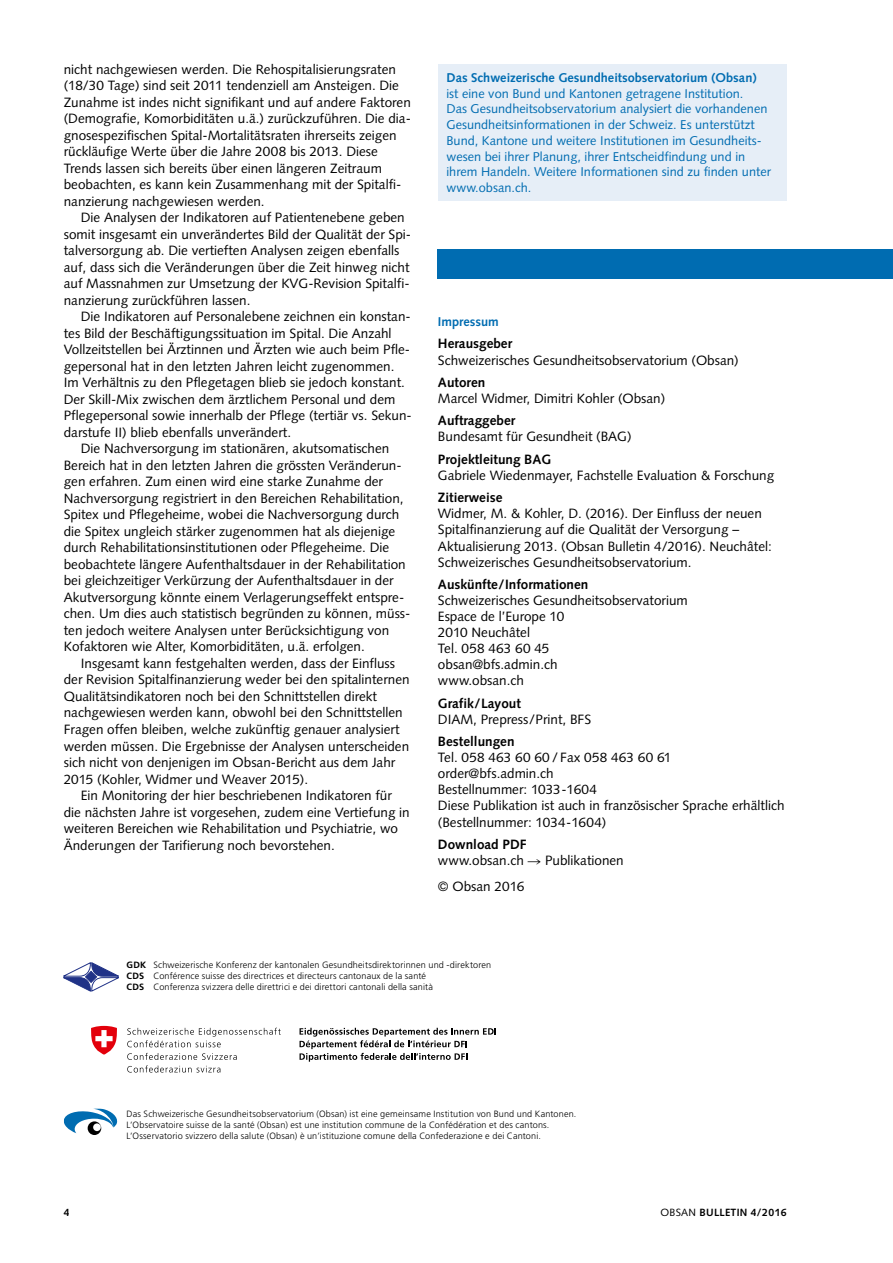
<style>
.page{position:relative;width:893px;height:1263px;background:#fff}
.page>*{position:absolute;margin:0;border:0;box-sizing:border-box;transform-origin:0 0}
.Grundtext_DE{font:13.5px/16.5px "Syntax LT Std";color:#000}
.Impressum_Grundtext{font:13.5px/16px "Syntax LT Std";color:#000}
.Imressum_Titel{font:700 13.5px "Syntax LT Std";color:#000}
.Blau_Grundtext_ohne{font:12.75px/15.8px "Syntax LT Std";color:#006cb1}
.Untertitel_Grunds{font:700 12.75px "Syntax LT Std";color:#006cb1}
.t1{font:700 10.5px "Syntax LT Std";letter-spacing:.025em;color:#000}
.t2{font:300 9.15px "Frutiger LT Std";letter-spacing:.015em;color:#000}
.s1{font-weight:700}
.s2{font-weight:400}
</style>
<div class="page">
<div style="left:438px;top:64px;width:349px;height:137px;background:#e6eef7"></div>
<svg style="left:64px;top:963px;width:54px;height:28px"></svg>
<svg style="left:127px;top:1028px;width:154px;height:19px"></svg>
<svg style="left:127px;top:1053px;width:110px;height:19px"></svg>
<svg style="left:91px;top:1026px;width:26px;height:28px"></svg>
<svg style="left:300px;top:1028px;width:196px;height:34px"></svg>
<svg style="left:64px;top:1108px;width:54px;height:27px"></svg>
<div style="left:438px;top:249px;width:455px;height:30px;background:#006cb1"></div>
<p class="Grundtext_DE" style="left:64px;top:61px;width:349px">nicht nachgewiesen werden. Die Rehospitalisierungsraten (18/30 Tage) sind seit 2011 tendenziell am Ansteigen. Die Zunahme ist indes nicht signifikant und auf andere Faktoren (Demografie, Komorbiditäten u.ä.) zurückzuführen. Die dia&shy;gnosespezifischen Spital-Mortalitätsraten ihrerseits zeigen rückläufige Werte über die Jahre 2008 bis 2013. Diese Trends lassen sich bereits über einen längeren Zeitraum beobachten, es kann kein Zusammenhang mit der Spitalfi&shy;nanzierung nachgewiesen werden.</p>
<p class="Grundtext_DE" style="left:64px;top:210px;width:349px;text-indent:17px">Die Analysen der Indikatoren auf Patientenebene geben somit insgesamt ein unverändertes Bild der Qualität der Spi&shy;talversorgung ab. Die vertieften Analysen zeigen ebenfalls auf, dass sich die Veränderungen über die Zeit hinweg nicht auf Massnahmen zur Umsetzung der KVG-Revision Spitalfi&shy;nanzierung zurückführen lassen.</p>
<p class="Grundtext_DE" style="left:64px;top:309px;width:350px;text-indent:17px">Die Indikatoren auf Personalebene zeichnen ein konstan&shy;tes Bild der Beschäftigungssituation im Spital. Die Anzahl Vollzeitstellen bei Ärztinnen und Ärzten wie auch beim Pfle&shy;gepersonal hat in den letzten Jahren leicht zugenommen.<br>Im Verhältnis zu den Pflegetagen blieb sie jedoch konstant.<br>Der Skill-Mix zwischen dem ärztlichem Personal und dem Pflegepersonal sowie innerhalb der Pflege (tertiär vs. Sekun&shy;darstufe II) blieb ebenfalls unverändert.</p>
<p class="Grundtext_DE" style="left:64px;top:441px;width:348px;text-indent:17px">Die Nachversorgung im stationären, akutsomatischen Bereich hat in den letzten Jahren die grössten Veränderun&shy;gen erfahren. Zum einen wird eine starke Zunahme der Nachversorgung registriert in den Bereichen Rehabilitation, Spitex und Pflegeheime, wobei die Nachversorgung durch die Spitex ungleich stärker zugenommen hat als diejenige durch Rehabilitationsinstitutionen oder Pflegeheime. Die beobachtete längere Aufenthaltsdauer in der Rehabilitation bei gleichzeitiger Verkürzung der Aufenthaltsdauer in der Akutversorgung könnte einem Verlagerungseffekt entspre&shy;chen. Um dies auch statistisch begründen zu können, müss&shy;ten jedoch weitere Analysen unter Berücksichtigung von Kofaktoren wie Alter, Komorbiditäten, u.ä. erfolgen.</p>
<p class="Grundtext_DE" style="left:64px;top:655px;width:347px;text-indent:17px">Insgesamt kann festgehalten werden, dass der Einfluss der Revision Spitalfinanzierung weder bei den spitalinternen Qualitätsindikatoren noch bei den Schnittstellen direkt nachgewiesen werden kann, obwohl bei den Schnittstellen Fragen offen bleiben, welche zukünftig genauer analysiert werden müssen. Die Ergebnisse der Analysen unterscheiden sich nicht von denjenigen im Obsan-Bericht aus dem Jahr 2015 (Kohler, Widmer und Weaver 2015).</p>
<p class="Grundtext_DE" style="left:64px;top:787px;width:347px;text-indent:17px">Ein Monitoring der hier beschriebenen Indikatoren für die nächsten Jahre ist vorgesehen, zudem eine Vertiefung in weiteren Bereichen wie Rehabilitation und Psychiatrie, wo Änderungen der Tarifierung noch bevorstehen.</p>
<p class="Blau_Grundtext_ohne" style="left:446px;top:70px;width:326px"><span class="s1">Das Schweizerische Gesundheitsobservatorium (Obsan) </span>ist eine von Bund und Kantonen getragene Institution.<br>Das Gesundheitsobservatorium analysiert die vorhandenen Gesundheitsinformationen in der Schweiz. Es unterstützt Bund, Kantone und weitere Institutionen im Gesundheits&shy;wesen bei ihrer Planung, ihrer Entscheidfindung und in ihrem Handeln. Weitere Informationen sind zu finden unter www.obsan.ch.</p>
<p class="Untertitel_Grunds" style="left:438px;top:314px;width:62px">Impressum</p>
<p class="Imressum_Titel" style="left:438px;top:336px;width:76px">Herausgeber</p>
<p class="Impressum_Grundtext" style="left:438px;top:352px;width:302px">Schweizerisches Gesundheitsobservatorium (Obsan)</p>
<p class="Imressum_Titel" style="left:438px;top:374px;width:49px">Autoren</p>
<p class="Impressum_Grundtext" style="left:438px;top:390px;width:229px">Marcel Widmer, Dimitri Kohler (Obsan)</p>
<p class="Imressum_Titel" style="left:438px;top:413px;width:79px">Auftraggeber</p>
<p class="Impressum_Grundtext" style="left:438px;top:429px;width:195px">Bundesamt für Gesundheit (BAG)</p>
<p class="Imressum_Titel" style="left:438px;top:451px;width:115px">Projektleitung BAG</p>
<p class="Impressum_Grundtext" style="left:438px;top:467px;width:338px">Gabriele Wiedenmayer, Fachstelle Evaluation &amp; Forschung</p>
<p class="Imressum_Titel" style="left:438px;top:490px;width:66px">Zitierweise</p>
<p class="Impressum_Grundtext" style="left:438px;top:506px;width:335px">Widmer, M. &amp; Kohler, D. (2016). Der Einfluss der neuen Spitalfinanzierung auf die Qualität der Versorgung – Aktualisierung 2013. (Obsan Bulletin 4/2016). Neuchâtel:<br>Schweizerisches Gesundheitsobservatorium.</p>
<p class="Imressum_Titel" style="left:438px;top:577px;width:152px">Auskünfte/Informationen</p>
<p class="Impressum_Grundtext" style="left:438px;top:592px;width:251px">Schweizerisches Gesundheitsobservatorium</p>
<p class="Impressum_Grundtext" style="left:438px;top:608px;width:128px">Espace de l’Europe 10</p>
<p class="Impressum_Grundtext" style="left:438px;top:624px;width:94px">2010 Neuchâtel</p>
<p class="Impressum_Grundtext" style="left:438px;top:640px;width:113px">Tel. 058 463 60 45</p>
<p class="Impressum_Grundtext" style="left:438px;top:657px;width:121px">obsan@bfs.admin.ch</p>
<p class="Impressum_Grundtext" style="left:438px;top:673px;width:88px">www.obsan.ch</p>
<p class="Imressum_Titel" style="left:438px;top:695px;width:84px">Grafik/Layout</p>
<p class="Impressum_Grundtext" style="left:438px;top:711px;width:155px">DIAM, Prepress/Print, BFS</p>
<p class="Imressum_Titel" style="left:438px;top:734px;width:78px">Bestellungen</p>
<p class="Impressum_Grundtext" style="left:438px;top:750px;width:235px">Tel. 058 463 60 60 / Fax 058 463 60 61</p>
<p class="Impressum_Grundtext" style="left:438px;top:766px;width:117px">order@bfs.admin.ch</p>
<p class="Impressum_Grundtext" style="left:438px;top:782px;width:161px">Bestellnummer: 1033-1604</p>
<p class="Impressum_Grundtext" style="left:438px;top:798px;width:348px">Diese Publikation ist auch in französischer Sprache erhältlich (Bestellnummer: 1034-1604)</p>
<p class="Imressum_Titel" style="left:438px;top:836px;width:90px">Download PDF</p>
<p class="Impressum_Grundtext" style="left:438px;top:852px;width:187px">www.obsan.ch → Publikationen</p>
<p class="Impressum_Grundtext" style="left:438px;top:878px;width:88px">© Obsan 2016</p>
<p class="t2" style="left:127px;top:960px;width:366px"><span class="s1">GDK</span> Schweizerische Konferenz der kantonalen Gesundheitsdirektorinnen und -direktoren</p>
<p class="t2" style="left:127px;top:971px;width:301px"><span class="s1">CDS</span> Conférence suisse des directrices et directeurs cantonaux de la santé</p>
<p class="t2" style="left:127px;top:982px;width:308px"><span class="s1">CDS</span> Conferenza svizzera delle direttrici e dei direttori cantonali della sanità</p>
<p class="t2" style="left:127px;top:1108px;width:451px">Das Schweizerische Gesundheitsobservatorium (Obsan) ist eine gemeinsame Institution von Bund und Kantonen.</p>
<p class="t2" style="left:127px;top:1119px;width:424px">L’Observatoire suisse de la santé (Obsan) est une institution commune de la Confédération et des cantons.</p>
<p class="t2" style="left:127px;top:1130px;width:416px">L’Osservatorio svizzero della salute (Obsan) è un’istituzione comune della Confederazione e dei Cantoni.</p>
<p class="t1" style="left:64px;top:1206px;width:7px">4</p>
<p class="t1" style="left:661px;top:1206px;width:128px"><span class="s2">OBSAN</span> BULLETIN 4/2016</p>
</div>
